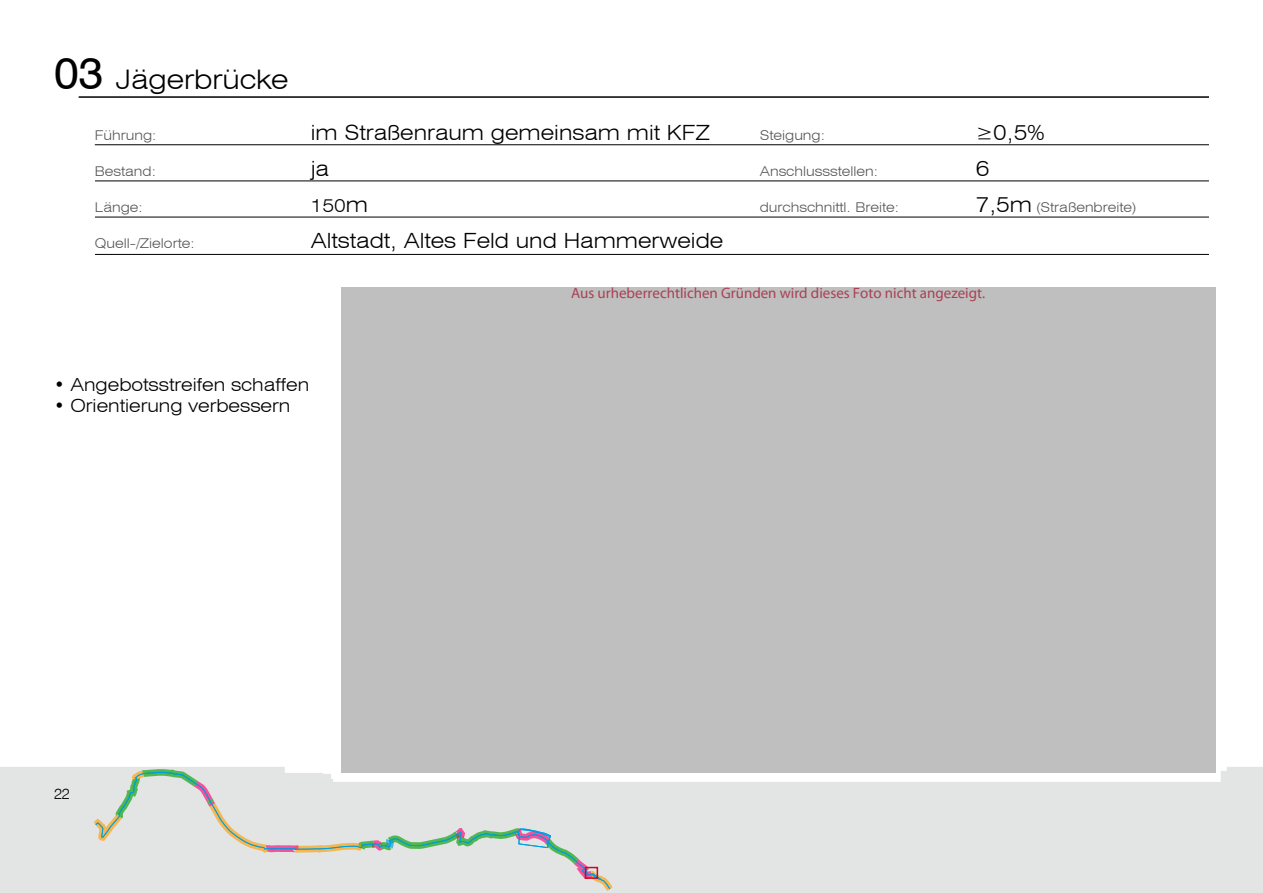
<style>
.page{position:relative;width:1263px;height:893px;background:#fff}
.page>*{position:absolute;margin:0;border:0;box-sizing:border-box;transform-origin:0 0}
.t1{font:300 expanded 27px "Swiss 721 BT";color:#000}
.t2{font:300 expanded 21px "Swiss 721 BT";color:#000}
.t3{font:300 expanded 18px "Swiss 721 BT";color:#000}
.t4{font:15px "Myriad Pro";color:#ab4054}
.t5{font:300 15px "Swiss 721 BT";color:#000}
.t6{font:300 expanded 13.5px "Swiss 721 BT";color:#58585a}
.s1{font-weight:400;font-stretch:normal;font-size:45px}
.s2{font-size:21px}
.s3{font-size:21px;color:#000}
</style>
<div class="page">
<div style="left:0;top:767px;width:1263px;height:126px;background:#e3e4e4"></div>
<hr style="left:95px;top:145px;width:1114px;height:1px;background:#000">
<hr style="left:95px;top:181px;width:1114px;height:1px;background:#000">
<hr style="left:95px;top:217px;width:1114px;height:1px;background:#000">
<hr style="left:95px;top:254px;width:1114px;height:1px;background:#000">
<hr style="left:79px;top:96px;width:1130px;height:2px;background:#000">
<svg style="left:94px;top:769px;width:519px;height:122px;background:#dde0dd"></svg>
<div style="left:585px;top:867px;width:13px;height:12px;border:2px solid #cd071e"></div>
<div style="left:341px;top:287px;width:874px;height:485px;background:#bfbfbf"></div>
<p class="t1" style="left:54px;top:63px;width:236px"><span class="s1">03</span> Jägerbrücke</p>
<p class="t6" style="left:95px;top:127px;width:63px">Führung:</p>
<p class="t2" style="left:311px;top:120px;width:401px">im Straßenraum gemeinsam mit KFZ</p>
<p class="t6" style="left:95px;top:163px;width:63px">Bestand:</p>
<p class="t2" style="left:311px;top:156px;width:20px">ja</p>
<p class="t6" style="left:95px;top:199px;width:50px">Länge:</p>
<p class="t3" style="left:311px;top:195px;width:59px">150<span class="s2">m</span></p>
<p class="t6" style="left:95px;top:235px;width:101px">Quell-/Zielorte:</p>
<p class="t2" style="left:311px;top:228px;width:414px">Altstadt, Altes Feld und Hammerweide</p>
<p class="t6" style="left:760px;top:127px;width:67px">Steigung:</p>
<p class="t2" style="left:976px;top:120px;width:71px">≥0,5%</p>
<p class="t6" style="left:760px;top:163px;width:120px">Anschlussstellen:</p>
<p class="t2" style="left:976px;top:156px;width:15px">6</p>
<p class="t6" style="left:760px;top:199px;width:141px">durchschnittl. Breite:</p>
<p class="t6" style="left:976px;top:199px;width:162px"><span class="s3">7,5m</span> (Straßenbreite)</p>
<p class="t3" style="left:54px;top:374px;width:257px">• Angebotsstreifen schaffen</p>
<p class="t3" style="left:54px;top:395px;width:238px">• Orientierung verbessern</p>
<p class="t5" style="left:54px;top:784px;width:17px">22</p>
<p class="t4" style="left:571px;top:284px;width:416px">Aus urheberrechtlichen Gründen wird dieses Foto nicht angezeigt.</p>
</div>
